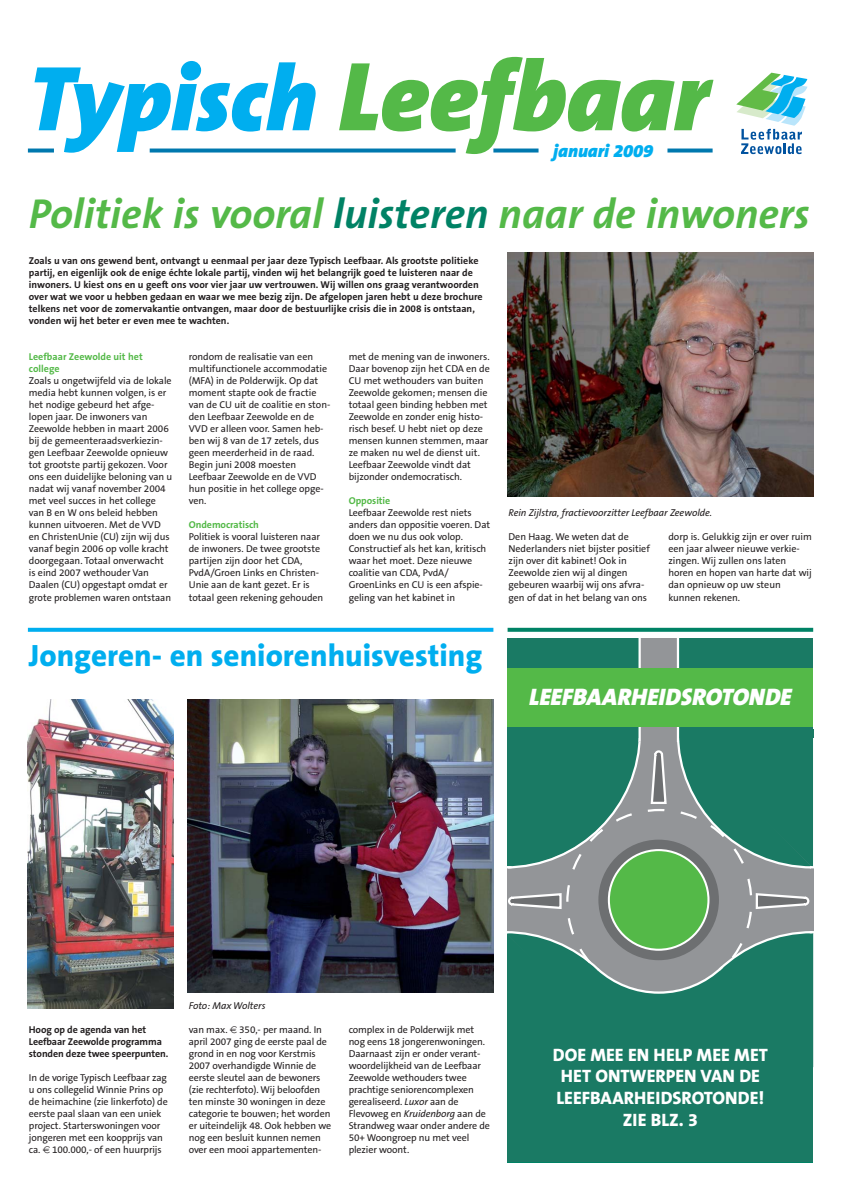
<style>
.page{position:relative;width:842px;height:1191px;background:#fff}
.page>*{position:absolute;margin:0;border:0;box-sizing:border-box;transform-origin:0 0}
.t1{font:italic 900 99px "The Sans B9";letter-spacing:-.005em;color:#54b948}
.t2{font:italic 700 42px "The Sans B7";color:#54b948}
.t3{font:800 31px "The Sans B8";color:#00aeef}
.t4{font:italic 900 24px "The Sans B9";color:#fff}
.t5{font:800 18px/21.6px "The Sans B8";color:#fff;text-align:center}
.t6{font:italic 900 18px "The Sans B9";color:#00aeef}
.t7{font:10px/12px "The Sans B5 Plain";letter-spacing:-.005em;color:#231f20}
.t8{font:700 10px/12px "The Sans B7";color:#231f20}
.t9{font:italic 10px "The Sans B5 Plain";letter-spacing:-.005em;color:#231f20}
.t10{font:700 10px/12px "The Sans B7";letter-spacing:-.005em;color:#54b948}
.s1{font-size:93px;color:#00aeef}
.s2{color:#008265}
.s3{font-family:"Euro Logo"}
.s4{font-style:italic}
</style>
<div class="page">
<div style="left:508px;top:638px;width:305px;height:524px;background:#1a7a64"></div>
<svg style="left:508px;top:726px;width:305px;height:268px"></svg>
<div style="left:508px;top:729px;width:305px;height:8px;background:#1a7a64"></div>
<div style="left:640px;top:638px;width:38px;height:103px;background:#939598"></div>
<hr style="left:677px;top:638px;width:2px;height:104px;background:#fff">
<hr style="left:638px;top:638px;width:3px;height:104px;background:#fff">
<svg style="left:28px;top:628px;width:465px;height:4px;background:#0cb1ef"></svg>
<svg style="left:508px;top:628px;width:305px;height:4px"></svg>
<svg style="left:736px;top:73px;width:71px;height:81px"></svg>
<svg style="left:150px;top:148px;width:306px;height:4px"></svg>
<svg style="left:28px;top:148px;width:26px;height:4px"></svg>
<svg style="left:667px;top:148px;width:46px;height:4px"></svg>
<svg style="left:493px;top:148px;width:45px;height:4px"></svg>
<img style="left:508px;top:253px;width:305px;height:243px">
<img style="left:28px;top:699px;width:146px;height:309px">
<img style="left:188px;top:699px;width:305px;height:293px">
<div style="left:508px;top:668px;width:305px;height:58px;background:#54b948"></div>
<h1 class="t1" style="left:28px;top:53px;width:682px"><span class="s1">Typisch</span> Leefbaar</h1>
<h3 class="t6" style="left:553px;top:143px;width:101px">januari 2009</h3>
<h2 class="t2" style="left:29px;top:196px;width:782px">Politiek is vooral <span class="s2">luisteren</span> naar de inwoners</h2>
<p class="t8" style="left:29px;top:256px;width:455px">Zoals u van ons gewend bent, ontvangt u eenmaal per jaar deze Typisch Leefbaar. Als grootste politieke partij, en eigenlijk ook de enige échte lokale partij, vinden wij het belangrijk goed te luisteren naar de inwoners. U kiest ons en u geeft ons voor vier jaar uw vertrouwen. Wij willen ons graag verantwoorden over wat we voor u hebben gedaan en waar we mee bezig zijn. De afgelopen jaren hebt u deze brochure telkens net voor de zomervakantie ontvangen, maar door de bestuurlijke crisis die in 2008 is ontstaan, vonden wij het beter er even mee te wachten.</p>
<p class="t10" style="left:29px;top:352px;width:115px">Leefbaar Zeewolde uit het college</p>
<p class="t7" style="left:29px;top:376px;width:145px">Zoals u ongetwijfeld via de lokale media hebt kunnen volgen, is er het nodige gebeurd het afge&shy;lopen jaar. De inwoners van<br>Zeewolde hebben in maart 2006 bij de gemeenteraadsverkiezin&shy;gen Leefbaar Zeewolde opnieuw tot grootste partij gekozen. Voor ons een duidelijke beloning van u nadat wij vanaf november 2004 met veel succes in het college van B en W ons beleid hebben kunnen uitvoeren. Met de VVD en ChristenUnie (CU) zijn wij dus vanaf begin 2006 op volle kracht doorgegaan. Totaal onverwacht is eind 2007 wethouder Van<br>Daalen (CU) opgestapt omdat er grote problemen waren ontstaan</p>
<p class="t7" style="left:189px;top:352px;width:143px">rondom de realisatie van een multifunctionele accommodatie (MFA) in de Polderwijk. Op dat moment stapte ook de fractie van de CU uit de coalitie en ston&shy;den Leefbaar Zeewolde en de<br>VVD er alleen voor. Samen heb&shy;ben wij 8 van de 17 zetels, dus geen meerderheid in de raad.<br>Begin juni 2008 moesten<br>Leefbaar Zeewolde en de VVD hun positie in het college opge&shy;ven.</p>
<p class="t10" style="left:189px;top:520px;width:72px">Ondemocratisch</p>
<p class="t7" style="left:189px;top:532px;width:136px">Politiek is vooral luisteren naar de inwoners. De twee grootste partijen zijn door het CDA,<br>PvdA/Groen Links en Christen-<br>Unie aan de kant gezet. Er is totaal geen rekening gehouden</p>
<p class="t7" style="left:349px;top:352px;width:143px">met de mening van de inwoners.<br>Daar bovenop zijn het CDA en de<br>CU met wethouders van buiten<br>Zeewolde gekomen; mensen die totaal geen binding hebben met<br>Zeewolde en zonder enig histo&shy;risch besef. U hebt niet op deze mensen kunnen stemmen, maar ze maken nu wel de dienst uit.<br>Leefbaar Zeewolde vindt dat bijzonder ondemocratisch.</p>
<p class="t10" style="left:349px;top:496px;width:43px">Oppositie</p>
<p class="t7" style="left:349px;top:508px;width:143px">Leefbaar Zeewolde rest niets anders dan oppositie voeren. Dat doen we nu dus ook volop.<br>Constructief als het kan, kritisch waar het moet. Deze nieuwe coalitie van CDA, PvdA/<br>GroenLinks en CU is een afspie&shy;geling van het kabinet in</p>
<h3 class="t3" style="left:29px;top:642px;width:455px">Jongeren- en seniorenhuisvesting</h3>
<p class="t9" style="left:509px;top:509px;width:205px">Rein Zijlstra, fractievoorzitter Leefbaar Zeewolde.</p>
<p class="t7" style="left:509px;top:532px;width:143px">Den Haag. We weten dat de<br>Nederlanders niet bijster positief zijn over dit kabinet! Ook in<br>Zeewolde zien wij al dingen gebeuren waarbij wij ons afvra&shy;gen of dat in het belang van ons</p>
<p class="t7" style="left:668px;top:532px;width:145px">dorp is. Gelukkig zijn er over ruim een jaar alweer nieuwe verkie&shy;zingen. Wij zullen ons laten horen en hopen van harte dat wij dan opnieuw op uw steun kunnen rekenen.</p>
<h3 class="t4" style="left:529px;top:686px;width:264px">LEEFBAARHEIDSROTONDE</h3>
<p class="t8" style="left:29px;top:1024px;width:141px">Hoog op de agenda van het<br>Leefbaar Zeewolde programma stonden deze twee speerpunten.</p>
<p class="t7" style="left:29px;top:1072px;width:140px">In de vorige Typisch Leefbaar zag u ons collegelid Winnie Prins op de heimachine (zie linkerfoto) de eerste paal slaan van een uniek project. Starterswoningen voor jongeren met een koopprijs van ca. <span class="s3">7</span> 100.000,- of een huurprijs</p>
<p class="t9" style="left:189px;top:1001px;width:78px">Foto: Max Wolters</p>
<p class="t7" style="left:189px;top:1024px;width:144px">van max. <span class="s3">7</span> 350,- per maand. In april 2007 ging de eerste paal de grond in en nog voor Kerstmis<br>2007 overhandigde Winnie de eerste sleutel aan de bewoners (zie rechterfoto). Wij beloofden ten minste 30 woningen in deze categorie te bouwen; het worden er uiteindelijk 48. Ook hebben we nog een besluit kunnen nemen over een mooi appartementen-</p>
<p class="t7" style="left:349px;top:1024px;width:143px">complex in de Polderwijk met nog eens 18 jongerenwoningen.<br>Daarnaast zijn er onder verant&shy;woordelijkheid van de Leefbaar<br>Zeewolde wethouders twee prachtige seniorencomplexen gerealiseerd. <span class="s4">Luxor</span> aan de<br>Flevoweg en <span class="s4">Kruidenborg</span> aan de<br>Strandweg waar onder andere de<br>50+ Woongroep nu met veel plezier woont.</p>
<h3 class="t5" style="left:553px;top:1045px;width:217px">DOE MEE EN HELP MEE MET<br>HET ONTWERPEN VAN DE<br>LEEFBAARHEIDSROTONDE!<br>ZIE BLZ. 3</h3>
</div>
